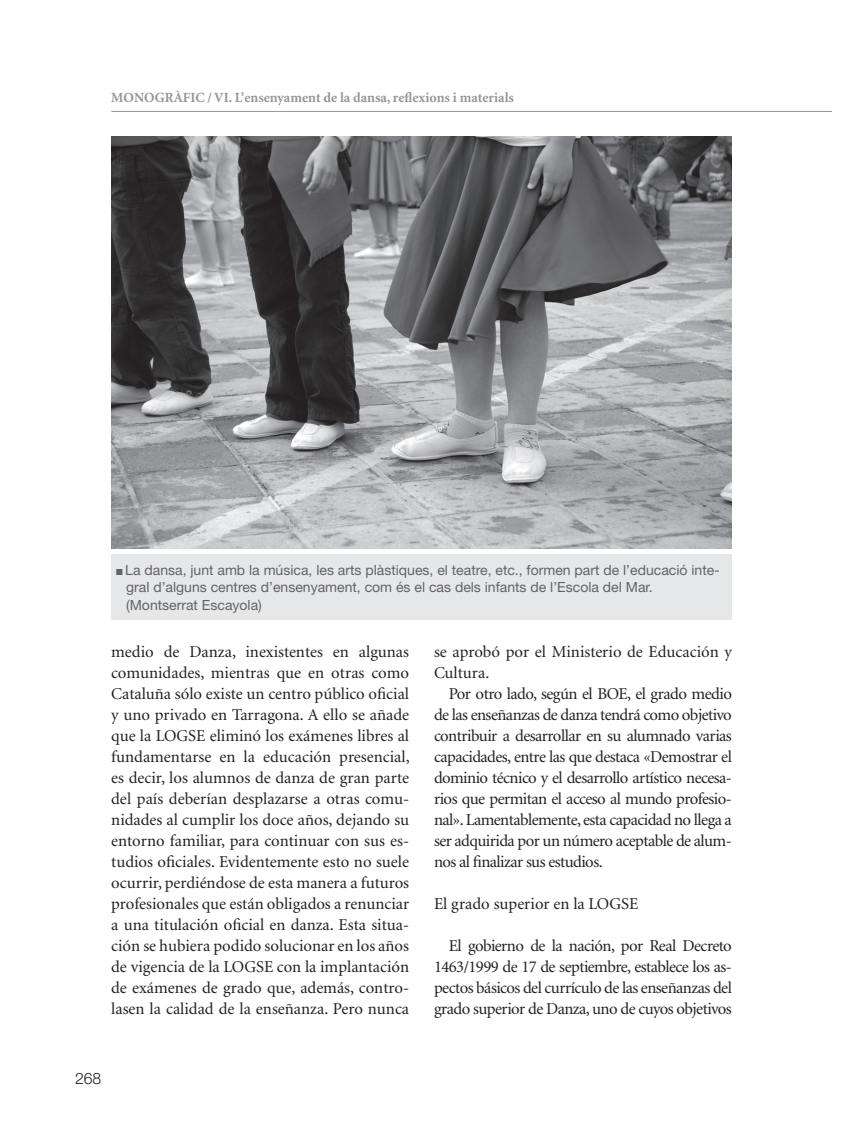
<style>
.page{position:relative;width:868px;height:1141px;background:#fff}
.page>*{position:absolute;margin:0;border:0;box-sizing:border-box;transform-origin:0 0}
.t1{font:16.62px/21px "Minion";letter-spacing:-.035em;color:#231f20;text-align:justify}
.t2{font:16.62px "Minion";color:#231f20}
.t3{font:300 15.75px "Helvetica Neue";color:#231f20}
.t4{font:14px/17.5px "Helvetica Neue";color:#636366}
.t5{font:700 14px "Minion";color:#939598}
</style>
<div class="page">
<hr style="left:111px;top:111px;width:719px;height:1px;background:#939598">
<img style="left:111px;top:136px;width:620px;height:412px">
<div style="left:111px;top:554px;width:620px;height:65px;background:#e6e7e9"></div>
<p class="t5" style="left:111px;top:90px;width:404px">MONOGRÀFIC / VI. L’ensenyament de la dansa, reflexions i materials</p>
<p class="t4" style="left:126px;top:561px;width:595px;text-indent:-10px">■ La dansa, junt amb la música, les arts plàstiques, el teatre, etc., formen part de l’educació inte&shy;gral d’alguns centres d’ensenyament, com és el cas dels infants de l’Escola del Mar. (Montserrat Escayola)</p>
<p class="t1" style="left:111px;top:641px;width:300px">medio de Danza, inexistentes en algunas comunidades, mientras que en otras como Cataluña sólo existe un centro público oficial y uno privado en Tarragona. A ello se añade que la LOGSE eliminó los exámenes libres al fundamentarse en la educación presencial, es decir, los alumnos de danza de gran parte del país deberían desplazarse a otras comu&shy;nidades al cumplir los doce años, dejando su entorno familiar, para continuar con sus es&shy;tudios oficiales. Evidentemente esto no suele ocurrir, perdiéndose de esta manera a futuros profesionales que están obligados a renunciar a una titulación oficial en danza. Esta situa&shy;ción se hubiera podido solucionar en los años de vigencia de la LOGSE con la implantación de exámenes de grado que, además, contro&shy;lasen la calidad de la enseñanza. Pero nunca</p>
<p class="t2" style="left:434px;top:643px;width:299px">se aprobó por el Ministerio de Educación y</p>
<p class="t2" style="left:434px;top:664px;width:57px">Cultura.</p>
<p class="t1" style="left:448px;top:683px;width:284px">Por otro lado, según el BOE, el grado medio</p>
<p class="t1" style="left:434px;top:704px;width:299px">de las enseñanzas de danza tendrá como objetivo</p>
<p class="t1" style="left:434px;top:725px;width:299px">contribuir a desarrollar en su alumnado varias</p>
<p class="t1" style="left:434px;top:746px;width:299px">capacidades, entre las que destaca «Demostrar el</p>
<p class="t1" style="left:434px;top:767px;width:299px">dominio técnico y el desarrollo artístico necesa-</p>
<p class="t1" style="left:434px;top:788px;width:299px">rios que permitan el acceso al mundo profesio-</p>
<p class="t1" style="left:434px;top:809px;width:299px">nal». Lamentablemente, esta capacidad no llega a</p>
<p class="t1" style="left:434px;top:830px;width:299px">ser adquirida por un número aceptable de alum-</p>
<p class="t1" style="left:434px;top:851px;width:170px">nos al finalizar sus estudios.</p>
<p class="t2" style="left:434px;top:895px;width:206px">El grado superior en la LOGSE</p>
<p class="t1" style="left:434px;top:935px;width:299px;text-indent:15px">El gobierno de la nación, por Real Decreto 1463/1999 de 17 de septiembre, establece los as&shy;pectos básicos del currículo de las enseñanzas del grado superior de Danza, uno de cuyos objetivos</p>
<p class="t3" style="left:75px;top:1067px;width:28px">268</p>
</div>
